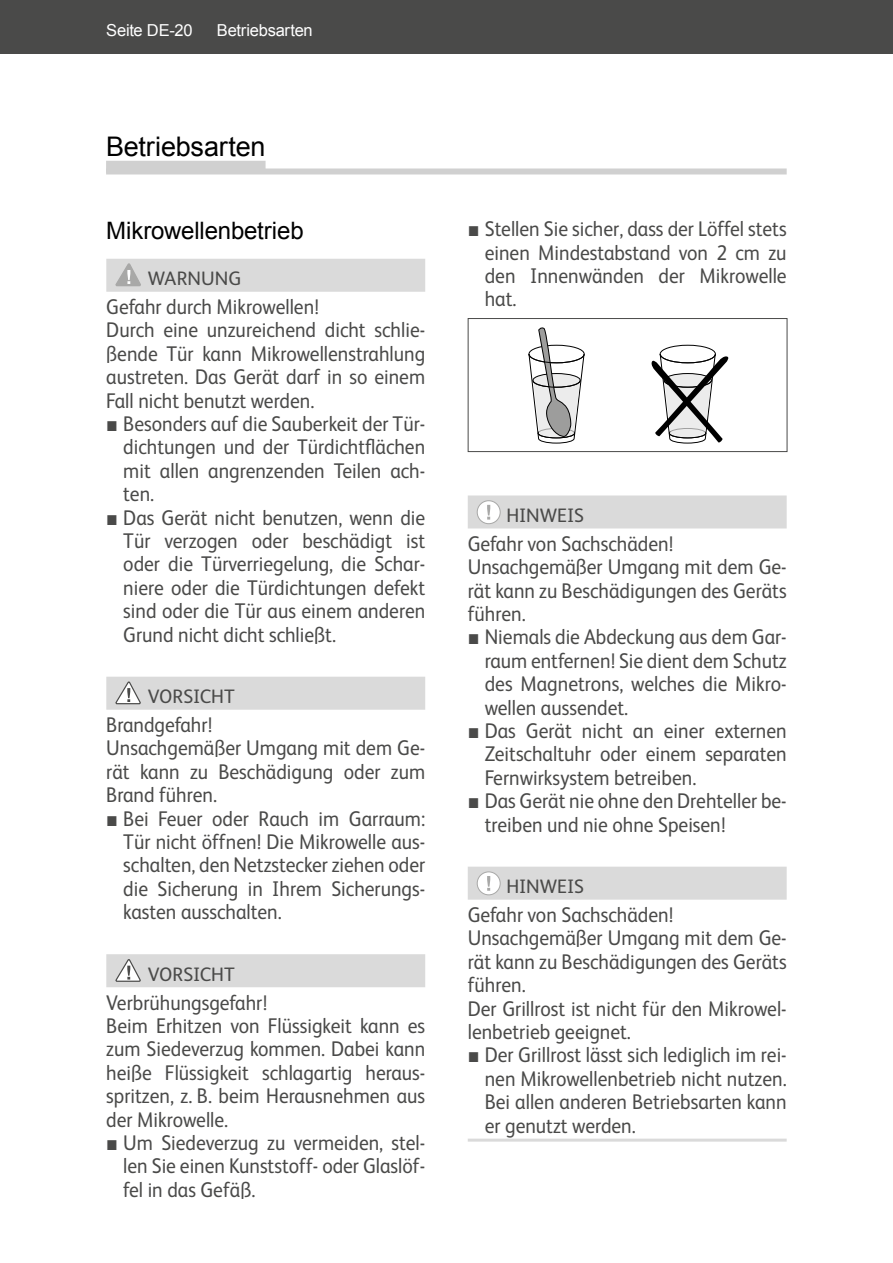
<style>
.page{position:relative;width:893px;height:1263px;background:#fff}
.page>*{position:absolute;margin:0;border:0;box-sizing:border-box;transform-origin:0 0}
.t1{font:27px "Arial";letter-spacing:-.005em;color:#000}
.t2{font:24px "Arial";letter-spacing:-.005em;color:#000}
.t3{font:21.3px/23.4px "FS Albert";color:#4a4a49;text-align:justify;scale:.92 1}
.t4{font:19.5px "FS Albert";color:#4a4a49}
.t5{font:16.5px "Arial";letter-spacing:-.015em;color:#fff}
.s1{font-family:"Arial"}
</style>
<div class="page">
<div style="left:0;top:0;width:893px;height:54px;background:#4a4a49"></div>
<div style="left:106px;top:259px;width:319px;height:33px;background:#dadada"></div>
<div style="left:106px;top:677px;width:319px;height:33px;background:#dadada"></div>
<div style="left:106px;top:954px;width:319px;height:33px;background:#dadada"></div>
<svg style="left:116px;top:263px;width:25px;height:24px"></svg>
<svg style="left:116px;top:681px;width:25px;height:24px"></svg>
<svg style="left:116px;top:959px;width:25px;height:23px"></svg>
<div style="left:468px;top:495px;width:319px;height:33px;background:#dadada"></div>
<div style="left:468px;top:867px;width:319px;height:33px;background:#dadada"></div>
<hr style="left:468px;top:1138px;width:319px;height:3px;background:#dadada">
<div style="left:660px;top:345px;width:56px;height:18px;border:1px solid #000;border-radius:50%"></div>
<svg style="left:651px;top:353px;width:78px;height:91px"></svg>
<svg style="left:528px;top:327px;width:57px;height:117px"></svg>
<div style="left:468px;top:318px;width:319px;height:134px;border:1px solid #4a4a49"></div>
<div style="left:477px;top:501px;width:23px;height:23px;background:#fff;border-radius:50%"></div>
<div style="left:477px;top:500px;width:23px;height:24px;border:1px solid #a8a8a7;border-radius:50%"></div>
<svg style="left:487px;top:505px;width:3px;height:15px"></svg>
<div style="left:477px;top:872px;width:23px;height:23px;background:#fff;border-radius:50%"></div>
<div style="left:477px;top:872px;width:23px;height:23px;border:1px solid #a8a8a7;border-radius:50%"></div>
<svg style="left:487px;top:876px;width:3px;height:15px"></svg>
<div style="left:106px;top:161px;width:160px;height:12px;background:#d0d0d0"></div>
<div style="left:106px;top:168px;width:681px;height:6px;background:#d0d0d0"></div>
<p class="t5" style="left:106px;top:20px;width:88px">Seite DE-20</p>
<p class="t5" style="left:217px;top:20px;width:97px">Betriebsarten</p>
<p class="t1" style="left:106px;top:129px;width:161px">Betriebsarten</p>
<p class="t2" style="left:106px;top:214px;width:199px">Mikrowellenbetrieb</p>
<p class="t4" style="left:148px;top:265px;width:95px">WARNUNG</p>
<p class="t3" style="left:106px;top:294px;width:348px;text-align:left">Gefahr durch Mikrowellen!<br>Durch eine unzureichend dicht schlie&shy;ßende Tür kann Mikrowellenstrahlung austreten. Das Gerät darf in so einem Fall nicht benutzt werden.</p>
<p class="t3" style="left:123px;top:411px;width:330px;text-indent:-17px"><span class="s1">■</span> Besonders auf die Sauberkeit der Tür&shy;dichtungen und der Türdichtflächen mit allen angrenzenden Teilen ach&shy;ten.</p>
<p class="t3" style="left:123px;top:505px;width:330px;text-indent:-17px"><span class="s1">■</span> Das Gerät nicht benutzen, wenn die Tür verzogen oder beschädigt ist oder die Türverriegelung, die Schar&shy;niere oder die Türdichtungen defekt sind oder die Tür aus einem anderen Grund nicht dicht schließt.</p>
<p class="t4" style="left:148px;top:683px;width:89px">VORSICHT</p>
<p class="t3" style="left:106px;top:712px;width:348px;text-align:left">Brandgefahr!<br>Unsachgemäßer Umgang mit dem Ge&shy;rät kann zu Beschädigung oder zum<br>Brand führen.</p>
<p class="t3" style="left:123px;top:805px;width:330px;text-indent:-17px"><span class="s1">■</span> Bei Feuer oder Rauch im Garraum:<br>Tür nicht öffnen! Die Mikrowelle aus&shy;schalten, den Netzstecker ziehen oder die Sicherung in Ihrem Sicherungs&shy;kasten ausschalten.</p>
<p class="t4" style="left:148px;top:961px;width:89px">VORSICHT</p>
<p class="t3" style="left:106px;top:989px;width:348px;text-align:left">Verbrühungsgefahr!<br>Beim Erhitzen von Flüssigkeit kann es zum Siedeverzug kommen. Dabei kann heiße Flüssigkeit schlagartig heraus&shy;spritzen, z. B. beim Herausnehmen aus der Mikrowelle.</p>
<p class="t3" style="left:123px;top:1130px;width:330px;text-indent:-17px"><span class="s1">■</span> Um Siedeverzug zu vermeiden, stel&shy;len Sie einen Kunststoff- oder Glaslöf&shy;fel in das Gefäß.</p>
<p class="t3" style="left:485px;top:216px;width:330px;text-indent:-17px"><span class="s1">■</span> Stellen Sie sicher, dass der Löffel stets einen Mindestabstand von 2 cm zu den Innenwänden der Mikrowelle hat.</p>
<p class="t4" style="left:506px;top:502px;width:79px">HINWEIS</p>
<p class="t3" style="left:468px;top:531px;width:348px;text-align:left">Gefahr von Sachschäden!<br>Unsachgemäßer Umgang mit dem Ge&shy;rät kann zu Beschädigungen des Geräts führen.</p>
<p class="t3" style="left:485px;top:624px;width:330px;text-indent:-17px"><span class="s1">■</span> Niemals die Abdeckung aus dem Gar&shy;raum entfernen! Sie dient dem Schutz des Magnetrons, welches die Mikro&shy;wellen aussendet.</p>
<p class="t3" style="left:485px;top:718px;width:330px;text-indent:-17px"><span class="s1">■</span> Das Gerät nicht an einer externen Zeitschaltuhr oder einem separaten Fernwirksystem betreiben.</p>
<p class="t3" style="left:485px;top:788px;width:330px;text-indent:-17px"><span class="s1">■</span> Das Gerät nie ohne den Drehteller be&shy;treiben und nie ohne Speisen!</p>
<p class="t4" style="left:506px;top:873px;width:79px">HINWEIS</p>
<p class="t3" style="left:468px;top:902px;width:348px;text-align:left">Gefahr von Sachschäden!<br>Unsachgemäßer Umgang mit dem Ge&shy;rät kann zu Beschädigungen des Geräts führen.<br>Der Grillrost ist nicht für den Mikrowel&shy;lenbetrieb geeignet.</p>
<p class="t3" style="left:485px;top:1042px;width:330px;text-indent:-17px"><span class="s1">■</span> Der Grillrost lässt sich lediglich im rei&shy;nen Mikrowellenbetrieb nicht nutzen.<br>Bei allen anderen Betriebsarten kann er genutzt werden.</p>
</div>
